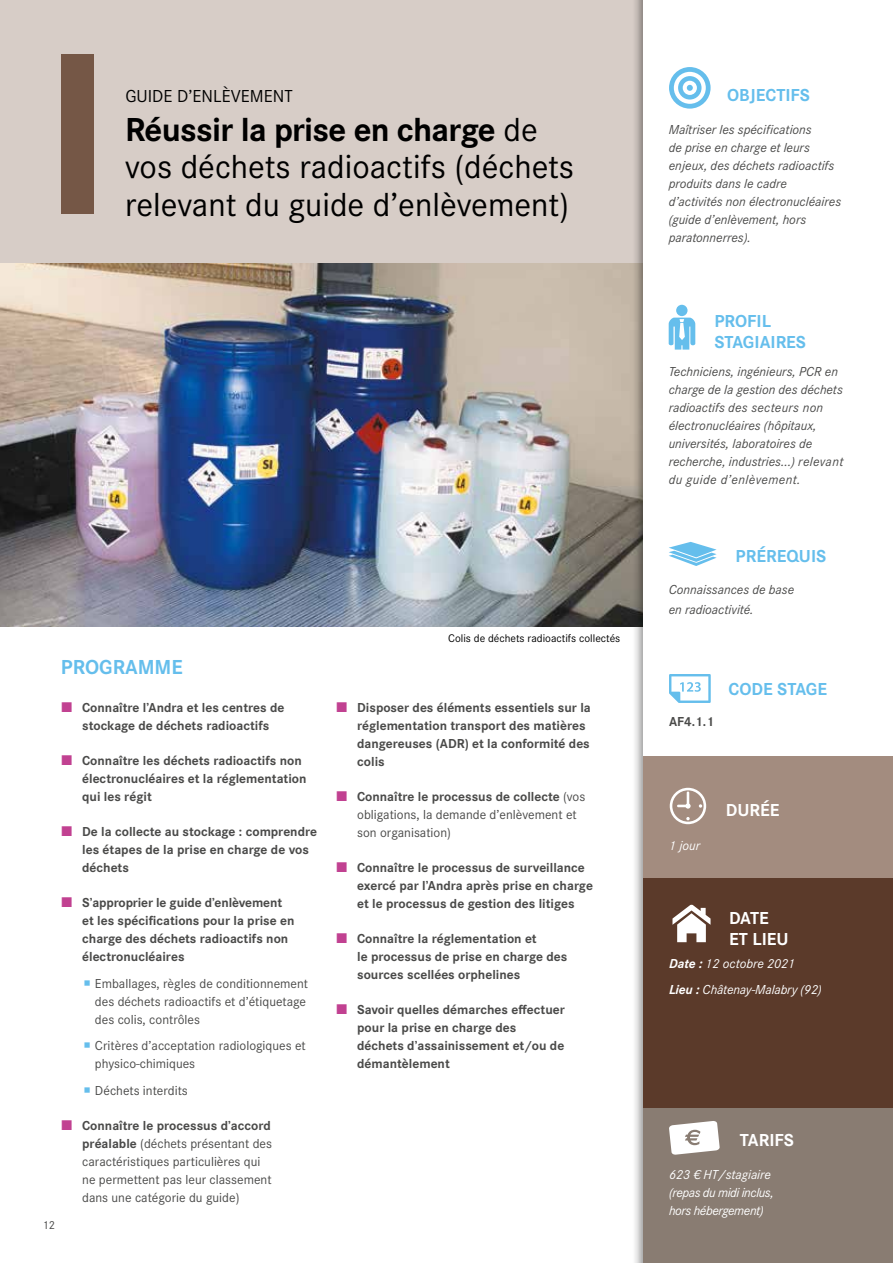
<style>
.page{position:relative;width:893px;height:1263px;background:#fff}
.page>*{position:absolute;margin:0;border:0;box-sizing:border-box;transform-origin:0 0}
.t1{font:34.5px/37.5px "Corporate S";color:#000}
.t2{font:700 21px "Corporate S";color:#65beec}
.t3{font:700 18px/21px "Corporate S";color:#65beec}
.t4{font:700 18px/21px "Corporate S";color:#fff}
.t5{font:18px "Corporate S";color:#000}
.t6{font:700 13.5px/18px "Corporate S";color:#4a4a49}
.t7{font:13.5px/18px "Corporate S";color:#4a4a49}
.t8{font:italic 13.5px/18px "Corporate S";color:#4a4a49}
.t9{font:italic 13.5px/18px "Corporate S";letter-spacing:-.03em;color:#fff}
.t10{font:italic 13.5px/26.5px "Corporate S";letter-spacing:-.01em;color:#fff}
.t11{font:12px "Corporate S";color:#4a4a49}
.t12{font:11.55px "Corporate S";color:#000}
.s1{font-weight:700}
</style>
<div class="page">
<div style="left:0;top:0;width:656px;height:324px;background:#d7cdc7"></div>
<img style="left:0;top:263px;width:632px;height:364px">
<div style="left:632px;top:0;width:261px;height:1263px;background:#000;opacity:.45"></div>
<div style="left:643px;top:0;width:250px;height:1263px;background:#fff"></div>
<div style="left:61px;top:54px;width:32px;height:160px;background:#755746"></div>
<div style="left:643px;top:1097px;width:250px;height:166px;background:#897c72"></div>
<div style="left:644px;top:874px;width:249px;height:233px;background:#5b3a2a"></div>
<div style="left:644px;top:756px;width:249px;height:122px;background:#a38c7f"></div>
<svg style="left:669px;top:67px;width:42px;height:42px"></svg>
<svg style="left:669px;top:305px;width:26px;height:45px"></svg>
<svg style="left:669px;top:542px;width:48px;height:24px"></svg>
<svg style="left:669px;top:674px;width:42px;height:29px"></svg>
<svg style="left:670px;top:788px;width:36px;height:36px"></svg>
<svg style="left:672px;top:904px;width:38px;height:38px"></svg>
<svg style="left:669px;top:1121px;width:51px;height:34px"></svg>
<h3 class="t5" style="left:125px;top:86px;width:169px">GUIDE D’ENLÈVEMENT</h3>
<h3 class="t3" style="left:727px;top:85px;width:84px">OBJECTIFS</h3>
<h1 class="t1" style="left:125px;top:111px;width:450px"><span class="s1">Réussir la prise en charge</span> de vos déchets radioactifs (déchets relevant du guide d’enlèvement)</h1>
<p class="t8" style="left:669px;top:121px;width:174px">Maîtriser les spécifications<br>de prise en charge et leurs enjeux, des déchets radioactifs produits dans le cadre d’activités non électronucléaires (guide d’enlèvement, hors paratonnerres).</p>
<h2 class="t2" style="left:61px;top:655px;width:123px">PROGRAMME</h2>
<p class="t11" style="left:43px;top:1218px;width:14px">12</p>
<p class="t6" style="left:82px;top:699px;width:204px">Connaître l’Andra et les centres de stockage de déchets radioactifs</p>
<p class="t6" style="left:82px;top:752px;width:226px">Connaître les déchets radioactifs non électronucléaires et la réglementation qui les régit</p>
<p class="t6" style="left:82px;top:823px;width:236px">De la collecte au stockage : comprendre les étapes de la prise en charge de vos déchets</p>
<p class="t6" style="left:82px;top:894px;width:214px">S’approprier le guide d’enlèvement et les spécifications pour la prise en charge des déchets radioactifs non électronucléaires</p>
<p class="t7" style="left:95px;top:974px;width:215px">Emballages, règles de conditionnement des déchets radioactifs et d’étiquetage des colis, contrôles</p>
<p class="t7" style="left:95px;top:1037px;width:212px">Critères d’acceptation radiologiques et physico-chimiques</p>
<p class="t7" style="left:95px;top:1081px;width:94px">Déchets interdits</p>
<p class="t7" style="left:82px;top:1116px;width:191px"><span class="s1">Connaître le processus d’accord préalable</span> (déchets présentant des caractéristiques particulières qui ne permettent pas leur classement dans une catégorie du guide)</p>
<p class="t12" style="left:448px;top:631px;width:174px">Colis de déchets radioactifs collectés</p>
<p class="t6" style="left:357px;top:699px;width:235px">Disposer des éléments essentiels sur la réglementation transport des matières dangereuses (ADR) et la conformité des colis</p>
<p class="t7" style="left:357px;top:788px;width:230px"><span class="s1">Connaître le processus de collecte</span> (vos obligations, la demande d’enlèvement et son organisation)</p>
<p class="t6" style="left:357px;top:859px;width:237px">Connaître le processus de surveillance exercé par l’Andra après prise en charge et le processus de gestion des litiges</p>
<p class="t6" style="left:357px;top:930px;width:212px">Connaître la réglementation et<br>le processus de prise en charge des sources scellées orphelines</p>
<p class="t6" style="left:357px;top:1001px;width:209px">Savoir quelles démarches effectuer pour la prise en charge des déchets d’assainissement et/ou de démantèlement</p>
<h3 class="t3" style="left:714px;top:311px;width:93px">PROFIL<br>STAGIAIRES</h3>
<p class="t8" style="left:669px;top:362px;width:176px">Techniciens, ingénieurs, PCR en charge de la gestion des déchets radioactifs des secteurs non électronucléaires (hôpitaux, universités, laboratoires de recherche, industries…) relevant du guide d’enlèvement.</p>
<h3 class="t3" style="left:736px;top:546px;width:92px">PRÉREQUIS</h3>
<p class="t8" style="left:669px;top:580px;width:127px;line-height:19.5px">Connaissances de base en radioactivité.</p>
<p class="t6" style="left:669px;top:712px;width:46px">AF4.1.1</p>
<h3 class="t3" style="left:729px;top:679px;width:100px">CODE STAGE</h3>
<p class="t10" style="left:669px;top:832px;width:33px">1 jour</p>
<h3 class="t4" style="left:726px;top:800px;width:55px">DURÉE</h3>
<h3 class="t4" style="left:729px;top:908px;width:61px">DATE<br>ET LIEU</h3>
<p class="t10" style="left:669px;top:950px;width:154px"><span class="s1">Date :</span> 12 octobre 2021<br><span class="s1">Lieu :</span> Châtenay-Malabry (92)</p>
<h3 class="t4" style="left:740px;top:1130px;width:56px">TARIFS</h3>
<p class="t9" style="left:669px;top:1165px;width:106px">623 € HT/stagiaire (repas du midi inclus, hors hébergement)</p>
</div>
